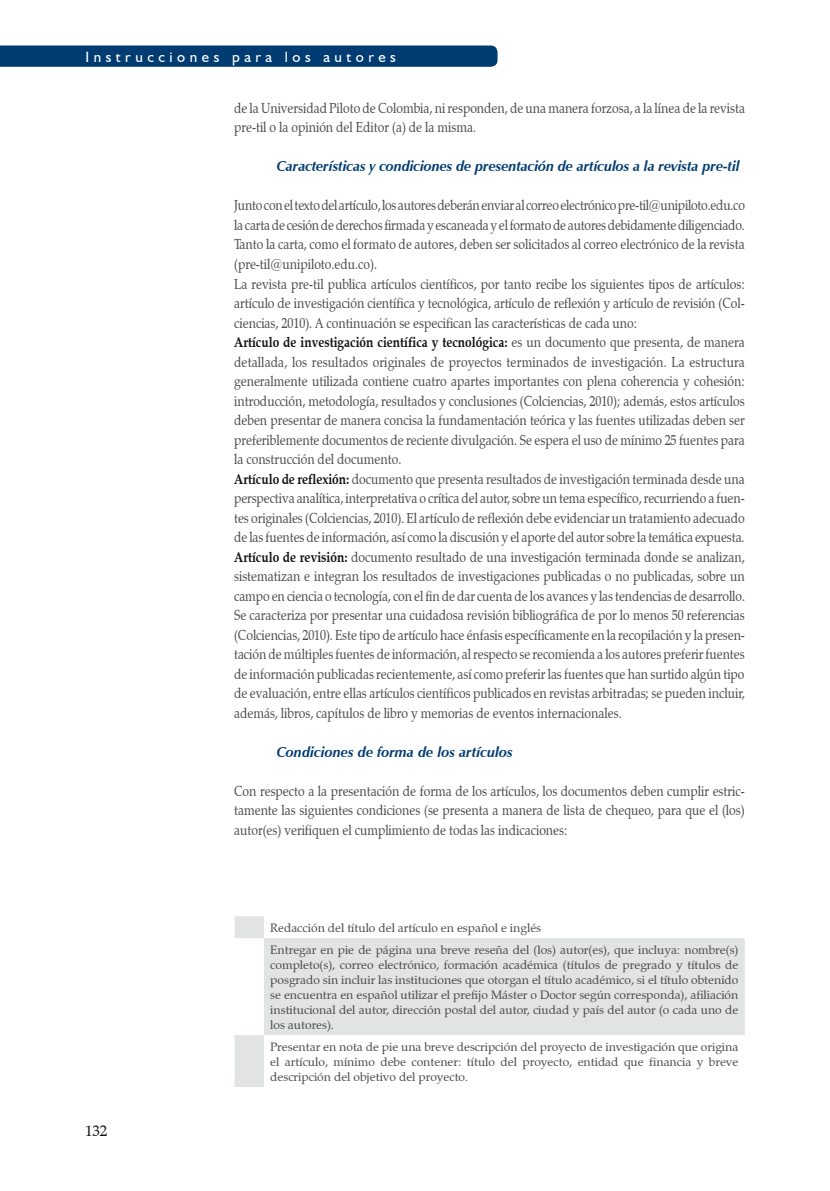
<style>
.page{position:relative;width:830px;height:1191px;background:#fff}
.page>*{position:absolute;margin:0;border:0;box-sizing:border-box;transform-origin:0 0}
.t1{font:15px "Humanist 521 BT";letter-spacing:.3em;color:#fff}
.t2{font:15px "Zapf Calligraphic 801 BT";color:#121212}
.t3{font:14.25px/19.5px "Zapf Calligraphic 801 BT";color:#4a4c4b;scale:.85 1}
.t4{font:italic 700 14.25px "Zapf Humanist 601 BT";letter-spacing:-.01em;color:#003c71}
.t5{font:12px/15px "Zapf Calligraphic 801 BT";color:#4a4c4b;text-align:justify}
.s1{font-weight:700;color:#121212}
</style>
<div class="page">
<div style="left:0;top:46px;width:497px;height:21px;background:#003c71"></div>
<svg style="left:234px;top:916px;width:510px;height:171px;fill:#e2e4e4"></svg>
<p class="t1" style="left:85px;top:47px;width:312px">Instrucciones para los autores</p>
<p class="t3" style="left:234px;top:98px;width:602px">de la Universidad Piloto de Colombia, ni responden, de una manera forzosa, a la línea de la revista pre-til o la opinión del Editor (a) de la misma.</p>
<p class="t4" style="left:276px;top:158px;width:464px">Características y condiciones de presentación de artículos a la revista pre-til</p>
<p class="t3" style="left:234px;top:196px;width:602px">Junto con el texto del artículo, los autores deberán enviar al correo electrónico pre-til@unipiloto.edu.co la carta de cesión de derechos firmada y escaneada y el formato de autores debidamente diligenciado.<br>Tanto la carta, como el formato de autores, deben ser solicitados al correo electrónico de la revista (pre-til@unipiloto.edu.co).<br>La revista pre-til publica artículos científicos, por tanto recibe los siguientes tipos de artículos: artículo de investigación científica y tecnológica, artículo de reflexión y artículo de revisión (Col&shy;ciencias, 2010). A continuación se especifican las características de cada uno:<br><span class="s1">Artículo de investigación científica y tecnológica:</span> es un documento que presenta, de manera detallada, los resultados originales de proyectos terminados de investigación. La estructura generalmente utilizada contiene cuatro apartes importantes con plena coherencia y cohesión: introducción, metodología, resultados y conclusiones (Colciencias, 2010); además, estos artículos deben presentar de manera concisa la fundamentación teórica y las fuentes utilizadas deben ser preferiblemente documentos de reciente divulgación. Se espera el uso de mínimo 25 fuentes para la construcción del documento.<br><span class="s1">Artículo de reflexión:</span> documento que presenta resultados de investigación terminada desde una perspectiva analítica, interpretativa o crítica del autor, sobre un tema específico, recurriendo a fuen&shy;tes originales (Colciencias, 2010). El artículo de reflexión debe evidenciar un tratamiento adecuado de las fuentes de información, así como la discusión y el aporte del autor sobre la temática expuesta.<br><span class="s1">Artículo de revisión:</span> documento resultado de una investigación terminada donde se analizan, sistematizan e integran los resultados de investigaciones publicadas o no publicadas, sobre un campo en ciencia o tecnología, con el fin de dar cuenta de los avances y las tendencias de desarrollo.<br>Se caracteriza por presentar una cuidadosa revisión bibliográfica de por lo menos 50 referencias (Colciencias, 2010). Este tipo de artículo hace énfasis específicamente en la recopilación y la presen&shy;tación de múltiples fuentes de información, al respecto se recomienda a los autores preferir fuentes de información publicadas recientemente, así como preferir las fuentes que han surtido algún tipo de evaluación, entre ellas artículos científicos publicados en revistas arbitradas; se pueden incluir, además, libros, capítulos de libro y memorias de eventos internacionales.</p>
<p class="t4" style="left:276px;top:743px;width:238px">Condiciones de forma de los artículos</p>
<p class="t3" style="left:234px;top:781px;width:602px;text-align:justify">Con respecto a la presentación de forma de los artículos, los documentos deben cumplir estric&shy;tamente las siguientes condiciones (se presenta a manera de lista de chequeo, para que el (los) autor(es) verifiquen el cumplimiento de todas las indicaciones:</p>
<p class="t2" style="left:85px;top:1122px;width:24px">132</p>
<p class="t5" style="left:270px;top:916px;width:469px;line-height:21.9px">Redacción del título del artículo en español e inglés<br>Entregar en pie de página una breve reseña del (los) autor(es), que incluya: nombre(s)</p>
<p class="t5" style="left:270px;top:957px;width:469px">completo(s), correo electrónico, formación académica (títulos de pregrado y títulos de posgrado sin incluir las instituciones que otorgan el título académico, si el título obtenido se encuentra en español utilizar el prefijo Máster o Doctor según corresponda), afiliación institucional del autor, dirección postal del autor, ciudad y país del autor (o cada uno de los autores).</p>
<p class="t5" style="left:270px;top:1039px;width:469px">Presentar en nota de pie una breve descripción del proyecto de investigación que origina el artículo, mínimo debe contener: título del proyecto, entidad que financia y breve descripción del objetivo del proyecto.</p>
</div>
